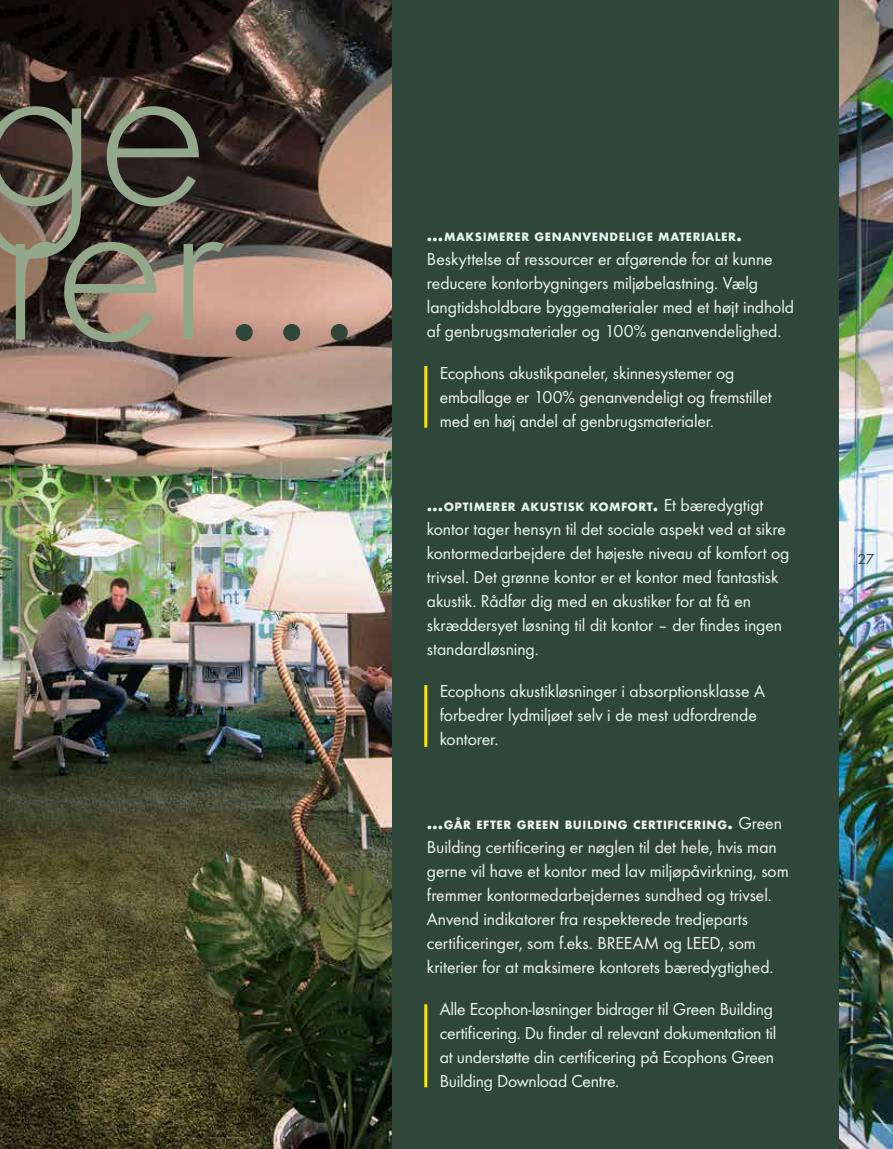
<style>
.page{position:relative;width:893px;height:1149px;background:#fff}
.page>*{position:absolute;margin:0;border:0;box-sizing:border-box;transform-origin:0 0}
.t1{font:300 234px "Futura";color:#93a78a}
.t2{font:18px/24px "Futura Boo";letter-spacing:-.005em;color:#ebf5f2}
.t3{font:15px "Futura Boo";color:#2f473b}
.t4{font:700 12.6px "Futura";letter-spacing:.04em;color:#ebf5f2}
.s1{color:#2f473b}
.s2{font-size:18px}
.s3{font-family:"Futura Boo";font-weight:400;font-size:18px}
</style>
<div class="page">
<img style="left:0;top:0;width:893px;height:1148px">
<div style="left:392px;top:0;width:447px;height:1148px;background:#2f473b"></div>
<hr style="left:424px;top:366px;width:3px;height:61px;background:#ffe600">
<hr style="left:424px;top:685px;width:3px;height:61px;background:#ffe600">
<hr style="left:424px;top:1003px;width:3px;height:83px;background:#ffe600">
<h1 class="t1" style="left:-24px;top:-6px;width:235px">ge</h1>
<h1 class="t1" style="left:-1px;top:129px;width:365px">rer<span class="s1">...</span></h1>
<p class="t4" style="left:427px;top:228px;width:316px"><span class="s2">…</span>MAKSIMERER GENANVENDELIGE MATERIALER<span class="s2">.</span></p>
<p class="t2" style="left:427px;top:247px;width:369px">Beskyttelse af ressourcer er afgørende for at kunne reducere kontorbygningers miljøbelastning. Vælg langtidsholdbare byggematerialer med et højt indhold af genbrugsmaterialer og 100% genanvendelighed.</p>
<p class="t2" style="left:440px;top:361px;width:333px">Ecophons akustikpaneler, skinnesystemer og emballage er 100% genanvendeligt og fremstillet med en høj andel af genbrugsmaterialer.</p>
<p class="t4" style="left:427px;top:498px;width:338px"><span class="s2">…</span>OPTIMERER AKUSTISK KOMFORT<span class="s2">.</span> <span class="s3">Et bæredygtigt</span></p>
<p class="t2" style="left:427px;top:517px;width:364px">kontor tager hensyn til det sociale aspekt ved at sikre kontormedarbejdere det højeste niveau af komfort og trivsel. Det grønne kontor er et kontor med fantastisk akustik. Rådfør dig med en akustiker for at få en skræddersyet løsning til dit kontor – der findes ingen standardløsning.</p>
<p class="t2" style="left:440px;top:679px;width:327px">Ecophons akustikløsninger i absorptionsklasse A forbedrer lydmiljøet selv i de mest udfordrende kontorer.</p>
<p class="t4" style="left:427px;top:816px;width:356px"><span class="s2">…</span>GÅR EFTER GREEN BUILDING CERTIFICERING<span class="s2">.</span> <span class="s3">Green</span></p>
<p class="t2" style="left:427px;top:835px;width:363px">Building certificering er nøglen til det hele, hvis man gerne vil have et kontor med lav miljøpåvirkning, som fremmer kontormedarbejdernes sundhed og trivsel.<br>Anvend indikatorer fra respekterede tredjeparts certificeringer, som f.eks. BREEAM og LEED, som kriterier for at maksimere kontorets bæredygtighed.</p>
<p class="t2" style="left:440px;top:997px;width:338px">Alle Ecophon-løsninger bidrager til Green Building certificering. Du finder al relevant dokumentation til at understøtte din certificering på Ecophons Green Building Download Centre.</p>
<p class="t3" style="left:858px;top:550px;width:18px">27</p>
</div>
